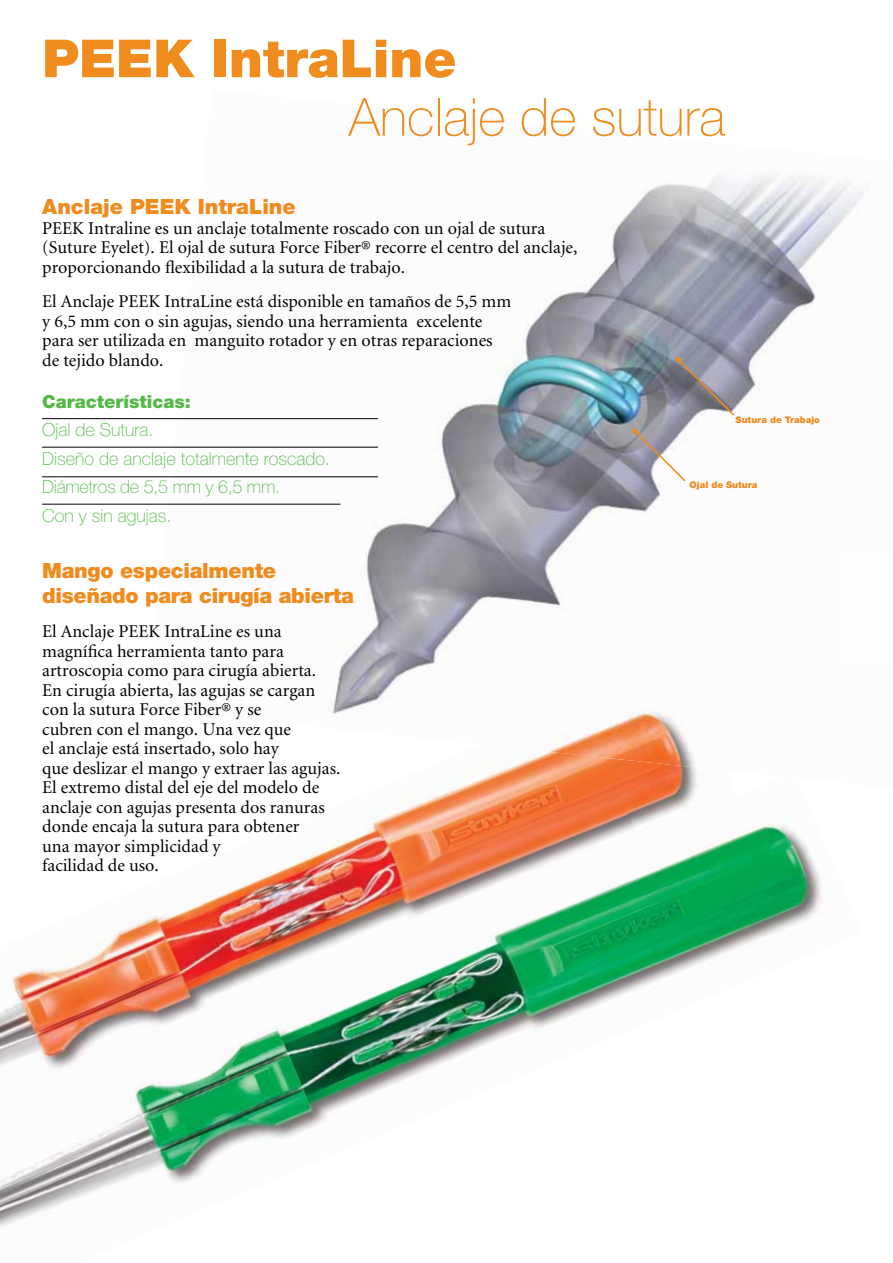
<style>
.page{position:relative;width:893px;height:1263px;background:#fff}
.page>*{position:absolute;margin:0;border:0;box-sizing:border-box;transform-origin:0 0}
.t1{font:100 52.5px "Helvetica Neue";color:#f08b1d}
.t2{font:900 52.5px "Helvetica Neue";color:#f08b1d}
.t3{font:900 21px/25.2px "Helvetica Neue";letter-spacing:-.015em;color:#f08b1d}
.t4{font:18px/19.5px "Minion";color:#000}
.t5{font:100 18px/28.5px "Helvetica Neue";color:#54b948}
.t6{font:900 18px "Helvetica Neue";color:#54b948}
.t7{font:900 9.15px "Helvetica Neue";color:#f08b1d}
</style>
<div class="page">
<img style="left:147px;top:173px;width:722px;height:541px">
<img style="left:843px;top:552px;width:26px;height:112px">
<img style="left:0;top:909px;width:202px;height:112px">
<img style="left:187px;top:770px;width:417px;height:233px">
<img style="left:604px;top:770px;width:93px;height:6px">
<img style="left:481px;top:661px;width:245px;height:109px">
<img style="left:0;top:1021px;width:202px;height:206px">
<img style="left:202px;top:776px;width:620px;height:397px">
<img style="left:783px;top:776px;width:14px;height:2px">
<img style="left:610px;top:796px;width:127px;height:53px">
<img style="left:485px;top:848px;width:129px;height:54px">
<img style="left:307px;top:931px;width:109px;height:46px">
<img style="left:415px;top:901px;width:74px;height:31px">
<img style="left:234px;top:976px;width:74px;height:31px">
<img style="left:109px;top:1006px;width:129px;height:53px">
<img style="left:0;top:1088px;width:40px;height:18px">
<img style="left:39px;top:1058px;width:74px;height:31px">
<svg style="left:676px;top:357px;width:58px;height:59px;background:#94909a"></svg>
<svg style="left:633px;top:429px;width:52px;height:52px"></svg>
<hr style="left:42px;top:418px;width:336px;height:1px;background:#000">
<hr style="left:42px;top:447px;width:336px;height:1px;background:#000">
<hr style="left:42px;top:504px;width:299px;height:1px;background:#000">
<hr style="left:42px;top:477px;width:336px;height:1px;background:#000">
<h1 class="t2" style="left:42px;top:27px;width:416px">PEEK IntraLine</h1>
<h1 class="t1" style="left:349px;top:87px;width:378px">Anclaje de sutura</h1>
<p class="t3" style="left:42px;top:194px;width:255px">Anclaje PEEK IntraLine</p>
<p class="t4" style="left:42px;top:219px;width:537px">PEEK Intraline es un anclaje totalmente roscado con un ojal de sutura (Suture Eyelet). El ojal de sutura Force Fiber® recorre el centro del anclaje, proporcionando flexibilidad a la sutura de trabajo.</p>
<p class="t4" style="left:42px;top:292px;width:470px">El Anclaje PEEK IntraLine está disponible en tamaños de 5,5 mm y 6,5 mm con o sin agujas, siendo una herramienta excelente para ser utilizada en manguito rotador y en otras reparaciones de tejido blando.</p>
<p class="t6" style="left:42px;top:390px;width:150px">Características:</p>
<p class="t5" style="left:42px;top:415px;width:289px">Ojal de Sutura.<br>Diseño de anclaje totalmente roscado.<br>Diámetros de 5,5 mm y 6,5 mm.<br>Con y sin agujas.</p>
<p class="t3" style="left:42px;top:557px;width:313px">Mango especialmente diseñado para cirugía abierta</p>
<p class="t4" style="left:42px;top:622px;width:300px">El Anclaje PEEK IntraLine es una magnífica herramienta tanto para artroscopia como para cirugía abierta.<br>En cirugía abierta, las agujas se cargan con la sutura Force Fiber® y se<br>cubren con el mango. Una vez que<br>el anclaje está insertado, solo hay<br>que deslizar el mango y extraer las agujas.<br>El extremo distal del eje del modelo de anclaje con agujas presenta dos ranuras donde encaja la sutura para obtener<br>una mayor simplicidad y<br>facilidad de uso.</p>
<p class="t7" style="left:736px;top:414px;width:86px">Sutura de Trabajo</p>
<p class="t7" style="left:690px;top:480px;width:69px">Ojal de Sutura</p>
</div>
